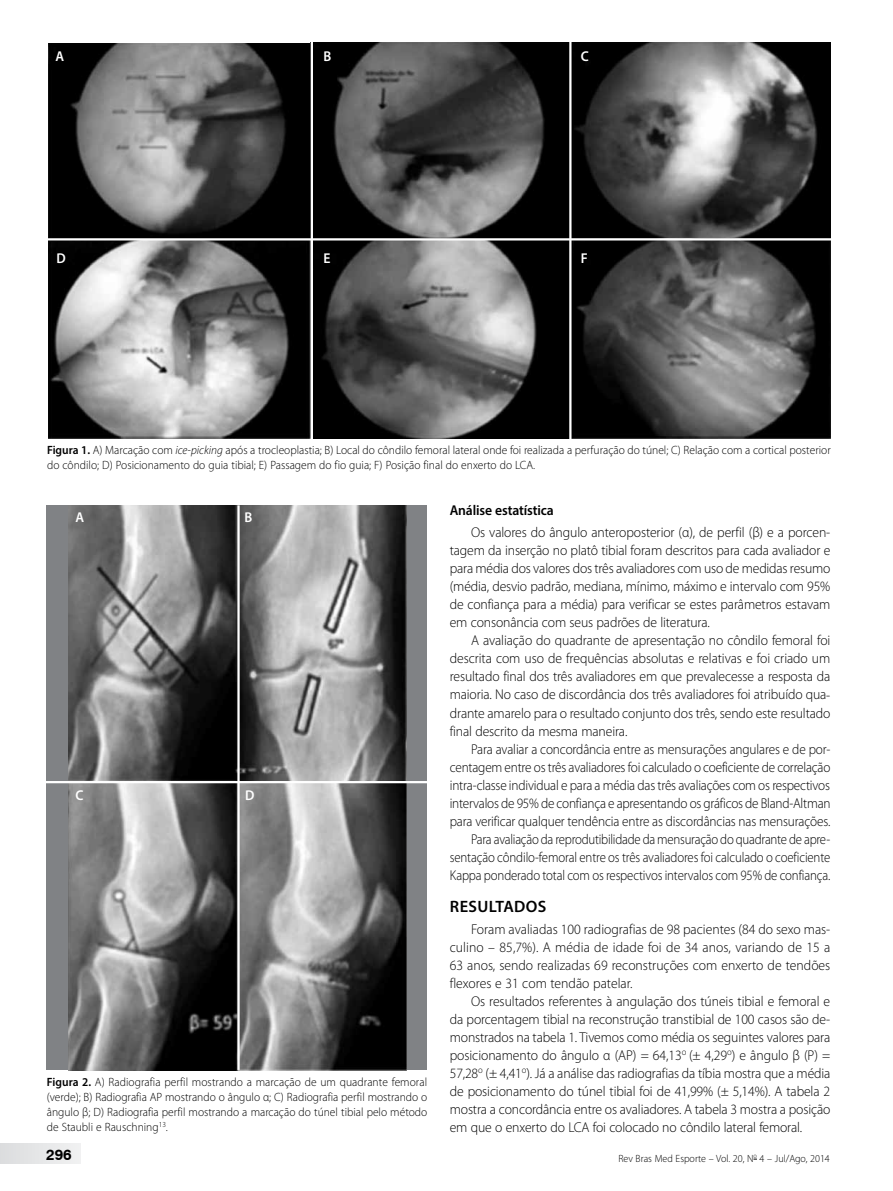
<style>
.page{position:relative;width:893px;height:1191px;background:#fff}
.page>*{position:absolute;margin:0;border:0;box-sizing:border-box;transform-origin:0 0}
.t1{font:600 16.5px "Myriad Pro";color:#000}
.t2{font:700 15px "Swiss 721 BT";color:#000}
.t3{font:300 14.25px/18px "Myriad Pro";letter-spacing:-.01em;color:#000;text-align:justify;scale:.96 1}
.t4{font:300 14.25px/18px "Myriad Pro";letter-spacing:-.01em;color:#000;text-align:right;scale:.93 1}
.t5{font:600 14.25px "Myriad Pro";letter-spacing:-.01em;color:#000;scale:.96 1}
.t6{font:600 14.25px "Myriad Pro";color:#fff;scale:.96 1}
.t7{font:300 12px/15px "Myriad Pro";color:#000;text-align:justify;scale:.96 1}
.t8{font:300 10.5px "Myriad Pro";color:#000;scale:.96 1}
.s1{font-weight:600}
.s2{font-style:italic}
</style>
<div class="page">
<div style="left:0;top:1143px;width:81px;height:20px;background:#e6e7e8"></div>
<div style="left:47px;top:506px;width:380px;height:564px;background:#808285"></div>
<img style="left:69px;top:505px;width:338px;height:565px">
<hr style="left:237px;top:505px;width:3px;height:565px;background:#fff">
<hr style="left:38px;top:781px;width:389px;height:2px;background:#fff">
<img style="left:48px;top:42px;width:783px;height:396px">
<hr style="left:311px;top:42px;width:2px;height:398px;background:#fff">
<hr style="left:47px;top:238px;width:786px;height:2px;background:#fff">
<hr style="left:569px;top:42px;width:2px;height:398px;background:#fff">
<p class="t6" style="left:55px;top:47px;width:11px">A</p>
<p class="t6" style="left:323px;top:47px;width:8px">B</p>
<p class="t6" style="left:581px;top:47px;width:10px">C</p>
<p class="t6" style="left:57px;top:249px;width:11px">D</p>
<p class="t6" style="left:323px;top:249px;width:9px">E</p>
<p class="t6" style="left:581px;top:249px;width:9px">F</p>
<p class="t7" style="left:47px;top:442px;width:818px"><span class="s1">Figura 1.</span> A) Marcação com <span class="s2">ice-picking</span> após a trocleoplastia; B) Local do côndilo femoral lateral onde foi realizada a perfuração do túnel; C) Relação com a cortical posterior do côndilo; D) Posicionamento do guia tibial; E) Passagem do fio guia; F) Posição final do enxerto do LCA.</p>
<p class="t6" style="left:75px;top:508px;width:11px">A</p>
<p class="t6" style="left:245px;top:507px;width:8px">B</p>
<p class="t6" style="left:75px;top:786px;width:10px">C</p>
<p class="t6" style="left:245px;top:786px;width:11px">D</p>
<p class="t7" style="left:47px;top:1074px;width:398px"><span class="s1">Figura 2.</span> A) Radiografia perfil mostrando a marcação de um quadrante femoral (verde); B) Radiografia AP mostrando o ângulo α; C) Radiografia perfil mostrando o ângulo β; D) Radiografia perfil mostrando a marcação do túnel tibial pelo método de Staubli e Rauschning<sup>13</sup>.</p>
<p class="t5" style="left:450px;top:501px;width:110px">Análise estatística</p>
<p class="t3" style="left:450px;top:523px;width:398px;text-indent:21px">Os valores do ângulo anteroposterior (α), de perfil (β) e a porcen&shy;tagem da inserção no platô tibial foram descritos para cada avaliador e para média dos valores dos três avaliadores com uso de medidas resumo (média, desvio padrão, mediana, mínimo, máximo e intervalo com 95% de confiança para a média) para verificar se estes parâmetros estavam em consonância com seus padrões de literatura.</p>
<p class="t3" style="left:450px;top:631px;width:398px;text-indent:21px">A avaliação do quadrante de apresentação no côndilo femoral foi descrita com uso de frequências absolutas e relativas e foi criado um resultado final dos três avaliadores em que prevalecesse a resposta da maioria. No caso de discordância dos três avaliadores foi atribuído qua&shy;drante amarelo para o resultado conjunto dos três, sendo este resultado final descrito da mesma maneira.</p>
<p class="t4" style="left:450px;top:739px;width:411px">Para avaliar a concordância entre as mensurações angulares e de por&shy;centagem entre os três avaliadores foi calculado o coeficiente de correlação intra-classe individual e para a média das três avaliações com os respectivos intervalos de 95% de confiança e apresentando os gráficos de Bland-Altman para verificar qualquer tendência entre as discordâncias nas mensurações.<br>Para avaliação da reprodutibilidade da mensuração do quadrante de apre&shy;sentação côndilo-femoral entre os três avaliadores foi calculado o coeficiente Kappa ponderado total com os respectivos intervalos com 95% de confiança.</p>
<p class="t1" style="left:450px;top:895px;width:29px">RESULT</p>
<p class="t1" style="left:503px;top:895px;width:34px">ADOS</p>
<p class="t3" style="left:450px;top:920px;width:398px;text-indent:21px">Foram avaliadas 100 radiografias de 98 pacientes (84 do sexo mas&shy;culino – 85,7%). A média de idade foi de 34 anos, variando de 15 a 63 anos, sendo realizadas 69 reconstruções com enxerto de tendões flexores e 31 com tendão patelar.</p>
<p class="t3" style="left:450px;top:992px;width:398px;text-indent:21px">Os resultados referentes à angulação dos túneis tibial e femoral e da porcentagem tibial na reconstrução transtibial de 100 casos são de&shy;monstrados na tabela 1. Tivemos como média os seguintes valores para posicionamento do ângulo α (AP) = 64,13<sup>o</sup> (± 4,29<sup>o</sup>) e ângulo β (P) = 57,28<sup>o</sup> (± 4,41<sup>o</sup>). Já a análise das radiografias da tíbia mostra que a média de posicionamento do túnel tibial foi de 41,99% (± 5,14%). A tabela 2 mostra a concordância entre os avaliadores. A tabela 3 mostra a posição em que o enxerto do LCA foi colocado no côndilo lateral femoral.</p>
<p class="t2" style="left:46px;top:1145px;width:27px">296</p>
<p class="t8" style="left:618px;top:1152px;width:222px">Rev Bras Med Esporte – Vol. 20, N<sup>o</sup> 4 – Jul/Ago, 2014</p>
</div>
